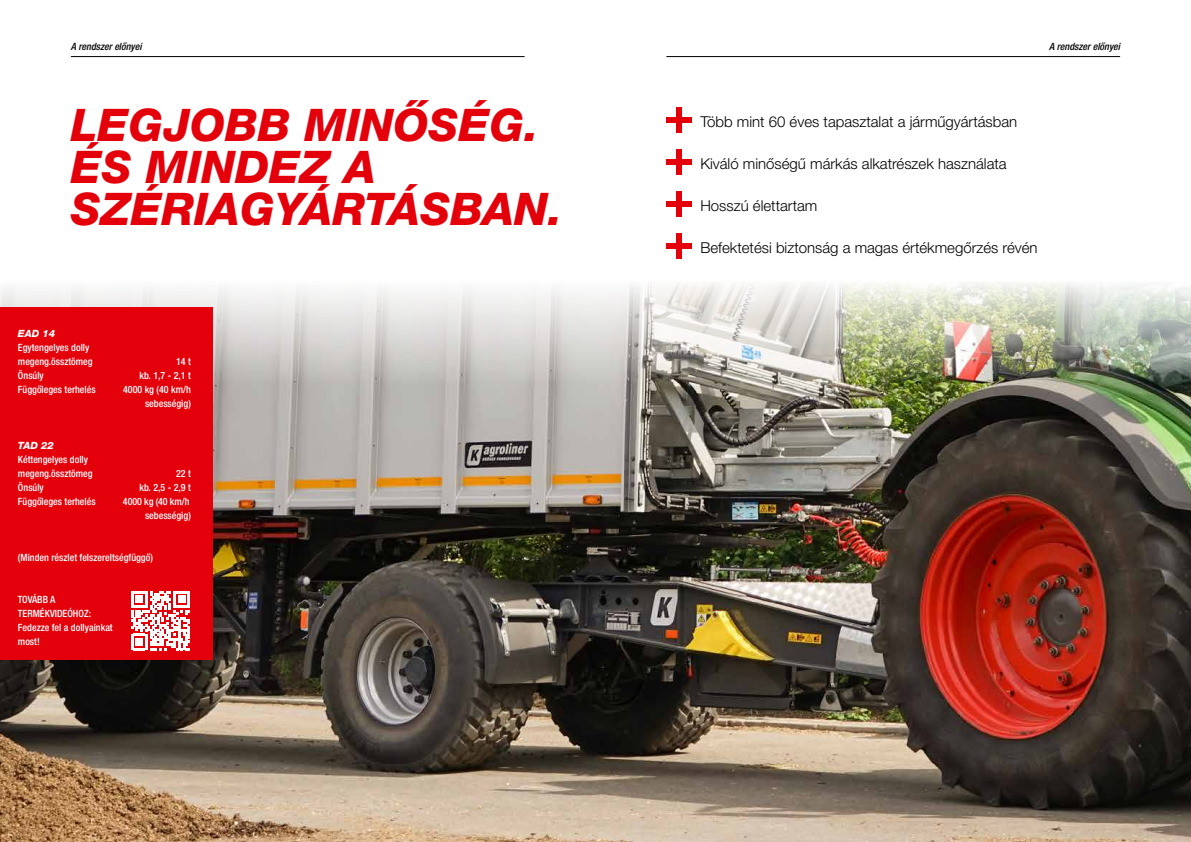
<style>
.page{position:relative;width:1191px;height:842px;background:#fff}
.page>*{position:absolute;margin:0;border:0;box-sizing:border-box;transform-origin:0 0}
.t1{font:italic 800 45px/42px "Helvetica Neue LT Pro";color:#e3000b}
.t2{font:300 15px "Helvetica Neue LT Pro";color:#000}
.t3{font:500 condensed 10px/14px "Helvetica Neue LT Pro";color:#fff}
.t4{font:italic 500 condensed 10px "Helvetica Neue LT Pro";color:#000}
.t5{font:italic 800 10px "Helvetica Neue LT Pro";color:#fff}
</style>
<div class="page">
<img style="left:0;top:282px;width:1191px;height:560px">
<hr style="left:666px;top:56px;width:454px;height:1px;background:#000">
<hr style="left:71px;top:56px;width:453px;height:1px;background:#000">
<div style="left:0;top:307px;width:213px;height:352px;background:#e3000b"></div>
<div style="left:666px;top:118px;width:26px;height:5px;background:#e3000b"></div>
<div style="left:676px;top:108px;width:6px;height:25px;background:#e3000b"></div>
<svg style="left:131px;top:591px;width:59px;height:59px"></svg>
<div style="left:666px;top:160px;width:26px;height:5px;background:#e3000b"></div>
<div style="left:676px;top:150px;width:6px;height:25px;background:#e3000b"></div>
<div style="left:666px;top:201px;width:26px;height:6px;background:#e3000b"></div>
<div style="left:676px;top:192px;width:6px;height:25px;background:#e3000b"></div>
<div style="left:666px;top:243px;width:26px;height:6px;background:#e3000b"></div>
<div style="left:676px;top:234px;width:6px;height:25px;background:#e3000b"></div>
<p class="t4" style="left:71px;top:41px;width:72px">A rendszer előnyei</p>
<p class="t4" style="left:1049px;top:41px;width:72px">A rendszer előnyei</p>
<h1 class="t1" style="left:71px;top:104px;width:493px">LEGJOBB MINŐSÉG.<br>ÉS MINDEZ A<br>SZÉRIAGYÁRTÁSBAN.</h1>
<p class="t5" style="left:18px;top:328px;width:39px">EAD 14</p>
<p class="t3" style="left:18px;top:341px;width:76px">Egytengelyes dolly megeng.össztömeg</p>
<p class="t3" style="left:176px;top:355px;width:16px">14 t</p>
<p class="t3" style="left:18px;top:369px;width:27px">Önsúly</p>
<p class="t3" style="left:139px;top:369px;width:53px">kb. 1,7 - 2,1 t</p>
<p class="t3" style="left:18px;top:383px;width:79px">Függőleges terhelés</p>
<p class="t3" style="left:123px;top:383px;width:69px;text-align:right">4000 kg (40 km/h sebességig)</p>
<p class="t5" style="left:18px;top:440px;width:37px">TAD 22</p>
<p class="t3" style="left:18px;top:453px;width:76px">Kéttengelyes dolly megeng.össztömeg</p>
<p class="t3" style="left:176px;top:467px;width:16px">22 t</p>
<p class="t3" style="left:18px;top:481px;width:27px">Önsúly</p>
<p class="t3" style="left:139px;top:481px;width:53px">kb. 2,5 - 2,9 t</p>
<p class="t3" style="left:18px;top:495px;width:79px">Függőleges terhelés</p>
<p class="t3" style="left:123px;top:495px;width:69px;text-align:right">4000 kg (40 km/h sebességig)</p>
<p class="t3" style="left:18px;top:551px;width:137px">(Minden részlet felszereltségfüggő)</p>
<p class="t3" style="left:18px;top:593px;width:96px">TOVÁBB A<br>TERMÉKVIDEÓHOZ:<br>Fedezze fel a dollyainkat most!</p>
<h2 class="t2" style="left:700px;top:113px;width:318px">Több mint 60 éves tapasztalat a járműgyártásban</h2>
<h2 class="t2" style="left:700px;top:155px;width:308px">Kiváló minőségű márkás alkatrészek használata</h2>
<h2 class="t2" style="left:700px;top:197px;width:118px">Hosszú élettartam</h2>
<h2 class="t2" style="left:700px;top:239px;width:339px">Befektetési biztonság a magas értékmegőrzés révén</h2>
</div>
